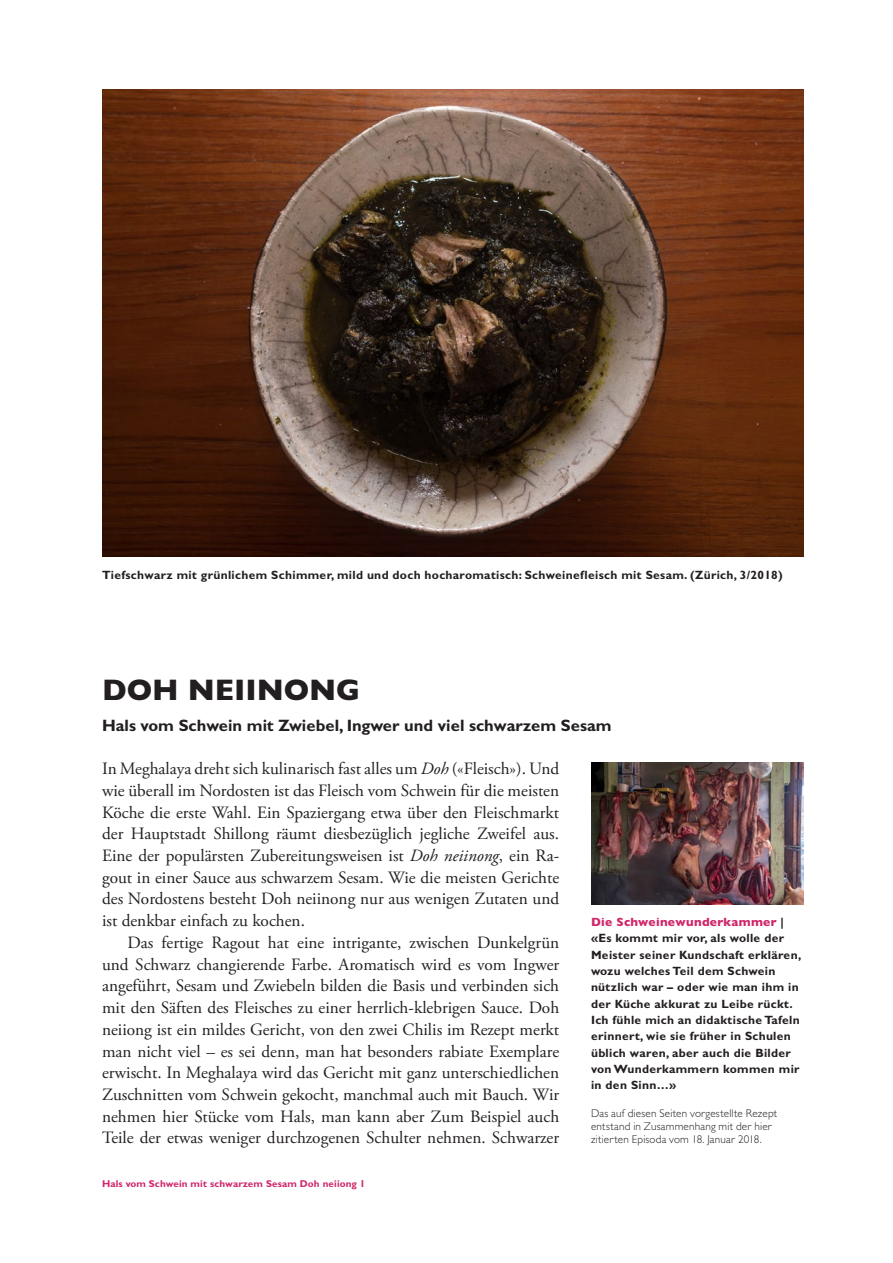
<style>
.page{position:relative;width:893px;height:1263px;background:#fff}
.page>*{position:absolute;margin:0;border:0;box-sizing:border-box;transform-origin:0 0}
.Titel_-_20_Heavy_GB{font:800 30px "Gill Sans MT Pro";color:#231f20}
.Lauftext_mit_Einzug{font:17.25px/21.8px "Adobe Garamond Pro";color:#231f20;text-align:justify}
.Lauftext_ohne_Einzug{font:17.25px/21.8px "Adobe Garamond Pro";color:#231f20;text-align:justify}
.Vorspann_-_11_Bold{font:700 16.5px "Gill Sans MT Pro";color:#231f20}
.Marginaltext_-_8_Bol{font:700 12px/16.4px "Gill Sans MT Pro";letter-spacing:.025em;color:#231f20}
.Bildlegende_-_8_Bold{font:700 12px "Gill Sans MT Pro";letter-spacing:.025em;color:#231f20}
.Anmerkungen_-_7_5_Li{font:300 11.25px/13px "Gill Sans MT Pro";letter-spacing:.015em;color:#231f20}
.t1{font:700 9.9px "Gill Sans MT Pro";letter-spacing:.01em;color:#d0276a}
.s1{font-style:italic}
.s2{font-weight:800;color:#d0276a}
</style>
<div class="page">
<img style="left:102px;top:89px;width:702px;height:468px">
<img style="left:591px;top:763px;width:213px;height:141px">
<p class="Bildlegende_-_8_Bold" style="left:102px;top:567px;width:682px">Tiefschwarz mit grünlichem Schimmer, mild und doch hocharomatisch: Schweinefleisch mit Sesam. (Zürich, 3/2018)</p>
<p class="Titel_-_20_Heavy_GB" style="left:102px;top:672px;width:260px">DOH NEIINONG</p>
<p class="Vorspann_-_11_Bold" style="left:102px;top:715px;width:511px">Hals vom Schwein mit Zwiebel, Ingwer und viel schwarzem Sesam</p>
<p class="Lauftext_ohne_Einzug" style="left:102px;top:758px;width:459px">In Meghalaya dreht sich kulinarisch fast alles um <span class="s1">Doh</span> («Fleisch»). Und wie überall im Nordosten ist das Fleisch vom Schwein für die meisten Köche die erste Wahl. Ein Spaziergang etwa über den Fleischmarkt der Hauptstadt Shillong räumt diesbezüglich jegliche Zweifel aus.<br>Eine der populärsten Zubereitungsweisen ist <span class="s1">Doh neiinong</span>, ein Ra&shy;gout in einer Sauce aus schwarzem Sesam. Wie die meisten Gerichte des Nordostens besteht Doh neiinong nur aus wenigen Zutaten und ist denkbar einfach zu kochen.</p>
<p class="Lauftext_mit_Einzug" style="left:102px;top:932px;width:459px;text-indent:26px">Das fertige Ragout hat eine intrigante, zwischen Dunkelgrün und Schwarz changierende Farbe. Aromatisch wird es vom Ingwer angeführt, Sesam und Zwiebeln bilden die Basis und verbinden sich mit den Säften des Fleisches zu einer herrlich-klebrigen Sauce. Doh neiiong ist ein mildes Gericht, von den zwei Chilis im Rezept merkt man nicht viel – es sei denn, man hat besonders rabiate Exemplare erwischt. In Meghalaya wird das Gericht mit ganz unterschiedlichen Zuschnitten vom Schwein gekocht, manchmal auch mit Bauch. Wir nehmen hier Stücke vom Hals, man kann aber Zum Beispiel auch Teile der etwas weniger durchzogenen Schulter nehmen. Schwarzer</p>
<p class="t1" style="left:102px;top:1177px;width:265px">Hals vom Schwein mit schwarzem Sesam Doh neiiong 1</p>
<p class="Marginaltext_-_8_Bol" style="left:591px;top:914px;width:212px"><span class="s2">Die Schweinewunderkammer</span> | «Es kommt mir vor, als wolle der<br>Meister seiner Kundschaft erklären, wozu welches Teil dem Schwein nützlich war – oder wie man ihm in der Küche akkurat zu Leibe rückt.<br>Ich fühle mich an didaktische Tafeln erinnert, wie sie früher in Schulen üblich waren, aber auch die Bilder von Wunderkammern kommen mir in den Sinn…»</p>
<p class="Anmerkungen_-_7_5_Li" style="left:591px;top:1107px;width:188px">Das auf diesen Seiten vorgestellte Rezept entstand in Zusammenhang mit der hier zitierten Episoda vom 18. Januar 2018.</p>
</div>
